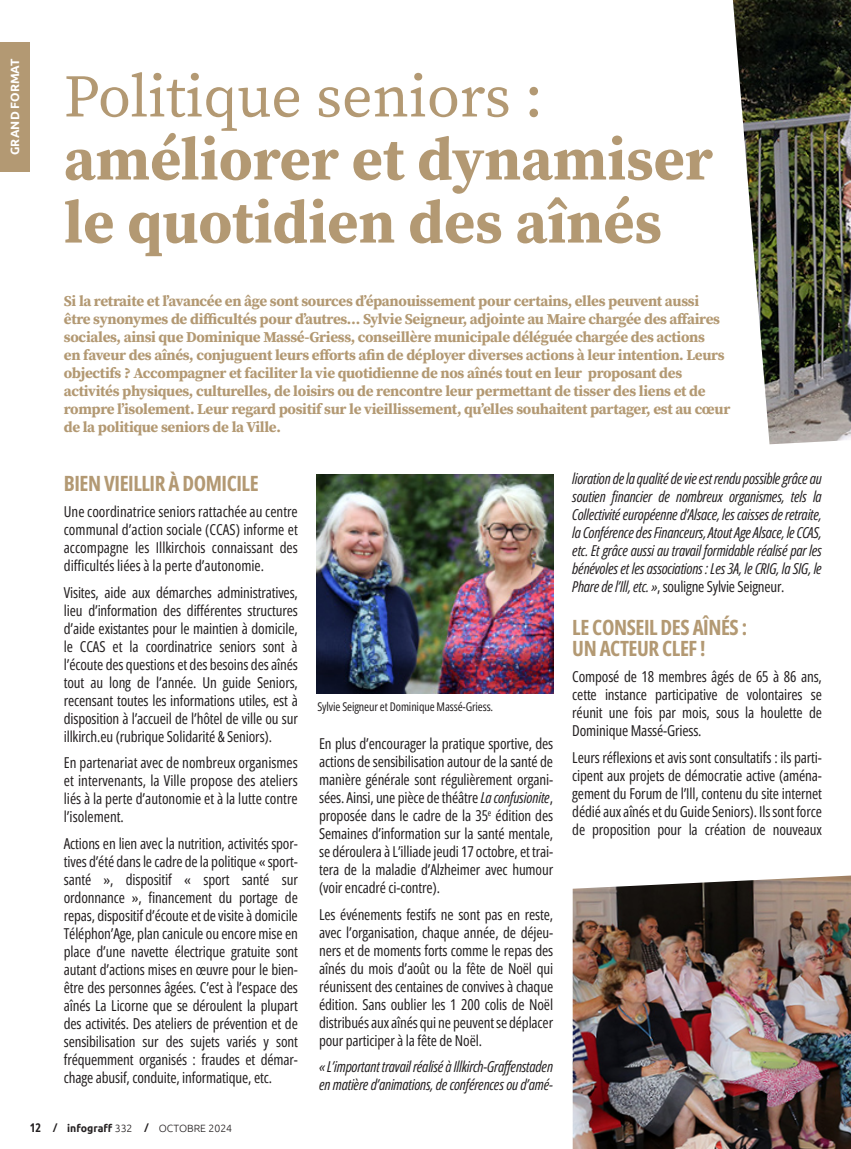
<style>
.page{position:relative;width:851px;height:1149px;background:#fff}
.page>*{position:absolute;margin:0;border:0;box-sizing:border-box;transform-origin:0 0}
.t1{font:700 60px/63px "Source Serif Pro";color:#b39973}
.t2{font:60px "Source Serif Pro";color:#b39973}
.t3{font:700 21px/21px "Open Sans Condensed";letter-spacing:-.02em;color:#b39973}
.t4{font:15px/18px "Open Sans Condensed";letter-spacing:-.01em;color:#231f20;text-align:justify}
.t5{font:700 15px/18px "Source Serif Pro";letter-spacing:-.02em;color:#b39973}
.t6{font:italic 15px/18px "Open Sans Condensed";letter-spacing:-.015em;color:#231f20}
.t7{font:12px "Open Sans Condensed";letter-spacing:-.01em;color:#231f20}
.t8{font:700 12px "Ubuntu";color:#fff}
.t9{font:300 10.5px "Ubuntu";color:#231f20}
.s1{font-style:normal}
.s2{font-style:italic}
.s3{font-family:"Open Sans Condensed";font-weight:700;font-size:12px}
.s4{font-weight:700}
</style>
<div class="page">
<img style="left:733px;top:0;width:117px;height:444px">
<img style="left:572px;top:875px;width:278px;height:273px">
<div style="left:0;top:42px;width:30px;height:129px;background:#b39973"></div>
<img style="left:317px;top:474px;width:236px;height:219px">
<p class="t8" style="left:8px;top:155px;width:98px;rotate:-90deg">GRAND FORMAT</p>
<h1 class="t2" style="left:64px;top:56px;width:480px">Politique seniors :</h1>
<h1 class="t1" style="left:64px;top:127px;width:650px">améliorer et dynamiser le quotidien des aînés</h1>
<p class="t5" style="left:64px;top:291px;width:668px">Si la retraite et l’avancée en âge sont sources d’épanouissement pour certains, elles peuvent aussi<br>être synonymes de difficultés pour d’autres… Sylvie Seigneur, adjointe au Maire chargée des affaires sociales, ainsi que Dominique Massé-Griess, conseillère municipale déléguée chargée des actions<br>en faveur des aînés, conjuguent leurs efforts afin de déployer diverses actions à leur intention. Leurs objectifs ? Accompagner et faciliter la vie quotidienne de nos aînés tout en leur proposant des activités physiques, culturelles, de loisirs ou de rencontre leur permettant de tisser des liens et de rompre l’isolement. Leur regard positif sur le vieillissement, qu’elles souhaitent partager, est au cœur de la politique seniors de la Ville.</p>
<p class="t6" style="left:572px;top:469px;width:251px;text-align:justify">lioration de la qualité de vie est rendu possible grâce au soutien financier de nombreux organismes, tels la Collectivité européenne d’Alsace, les caisses de retraite, la Conférence des Financeurs, Atout Age Alsace, le CCAS, etc. Et grâce aussi au travail formidable réalisé par les bénévoles et les associations : Les 3A, le CRIG, la SIG, le Phare de l’Ill, etc. »<span class="s1">,souligne Sylvie Seigneur.</span></p>
<h2 class="t3" style="left:572px;top:615px;width:176px">LE CONSEIL DES AÎNÉS :<br>UN ACTEUR CLEF !</h2>
<p class="t4" style="left:572px;top:667px;width:251px">Composé de 18 membres âgés de 65 à 86 ans, cette instance participative de volontaires se réunit une fois par mois, sous la houlette de Dominique Massé-Griess.</p>
<p class="t4" style="left:572px;top:747px;width:251px">Leurs réflexions et avis sont consultatifs : ils parti&shy;cipent aux projets de démocratie active (aména&shy;gement du Forum de l’Ill, contenu du site internet dédié aux aînés et du Guide Seniors). Ils sont force de proposition pour la création de nouveaux</p>
<h2 class="t3" style="left:64px;top:472px;width:196px">BIEN VIEILLIR À DOMICILE</h2>
<p class="t4" style="left:64px;top:502px;width:235px">Une coordinatrice seniors rattachée au centre communal d’action sociale (CCAS) informe et accompagne les Illkirchois connaissant des difficultés liées à la perte d’autonomie.</p>
<p class="t4" style="left:64px;top:582px;width:235px">Visites, aide aux démarches administratives, lieu d’information des différentes structures d’aide existantes pour le maintien à domicile, le CCAS et la coordinatrice seniors sont à l’écoute des questions et des besoins des aînés tout au long de l’année. Un guide Seniors, recensant toutes les informations utiles, est à disposition à l’accueil de l’hôtel de ville ou sur illkirch.eu (rubrique Solidarité &amp; Seniors).</p>
<p class="t4" style="left:64px;top:753px;width:235px">En partenariat avec de nombreux organismes et intervenants, la Ville propose des ateliers liés à la perte d’autonomie et à la lutte contre l’isolement.</p>
<p class="t4" style="left:64px;top:833px;width:235px">Actions en lien avec la nutrition, activités spor&shy;tives d’été dans le cadre de la politique « sport&shy;santé », dispositif « sport santé sur ordonnance », financement du portage de repas, dispositif d’écoute et de visite à domicile Téléphon’Age, plan canicule ou encore mise en place d’une navette électrique gratuite sont autant d’actions mises en œuvre pour le bien&shy;être des personnes âgées. C’est à l’espace des aînés La Licorne que se déroulent la plupart des activités. Des ateliers de prévention et de sensibilisation sur des sujets variés y sont fréquemment organisés : fraudes et démar&shy;chage abusif, conduite, informatique, etc.</p>
<p class="t7" style="left:317px;top:698px;width:177px">Sylvie Seigneur et Dominique Massé-Griess.</p>
<p class="t4" style="left:319px;top:734px;width:235px">En plus d’encourager la pratique sportive, des actions de sensibilisation autour de la santé de manière générale sont régulièrement organi&shy;sées. Ainsi, une pièce de théâtre <span class="s2">La confusionite</span>, proposée dans le cadre de la 35<sup>e</sup> édition des Semaines d’information sur la santé mentale, se déroulera à L’illiade jeudi 17 octobre, et trai&shy;tera de la maladie d’Alzheimer avec humour (voir encadré ci-contre).</p>
<p class="t4" style="left:319px;top:904px;width:235px">Les événements festifs ne sont pas en reste, avec l’organisation, chaque année, de déjeu&shy;ners et de moments forts comme le repas des aînés du mois d’août ou la fête de Noël qui réunissent des centaines de convives à chaque édition. Sans oublier les 1 200 colis de Noël distribués aux aînés qui ne peuvent se déplacer pour participer à la fête de Noël.</p>
<p class="t6" style="left:319px;top:1056px;width:235px">« L’important travail réalisé à Illkirch-Graffenstaden en matière d’animations, de conférences ou d’amé-</p>
<p class="t9" style="left:30px;top:1121px;width:204px"><span class="s3">12 /</span> <span class="s4">infograff</span> 332 <span class="s3">/</span> OCTOBRE 2024</p>
</div>
